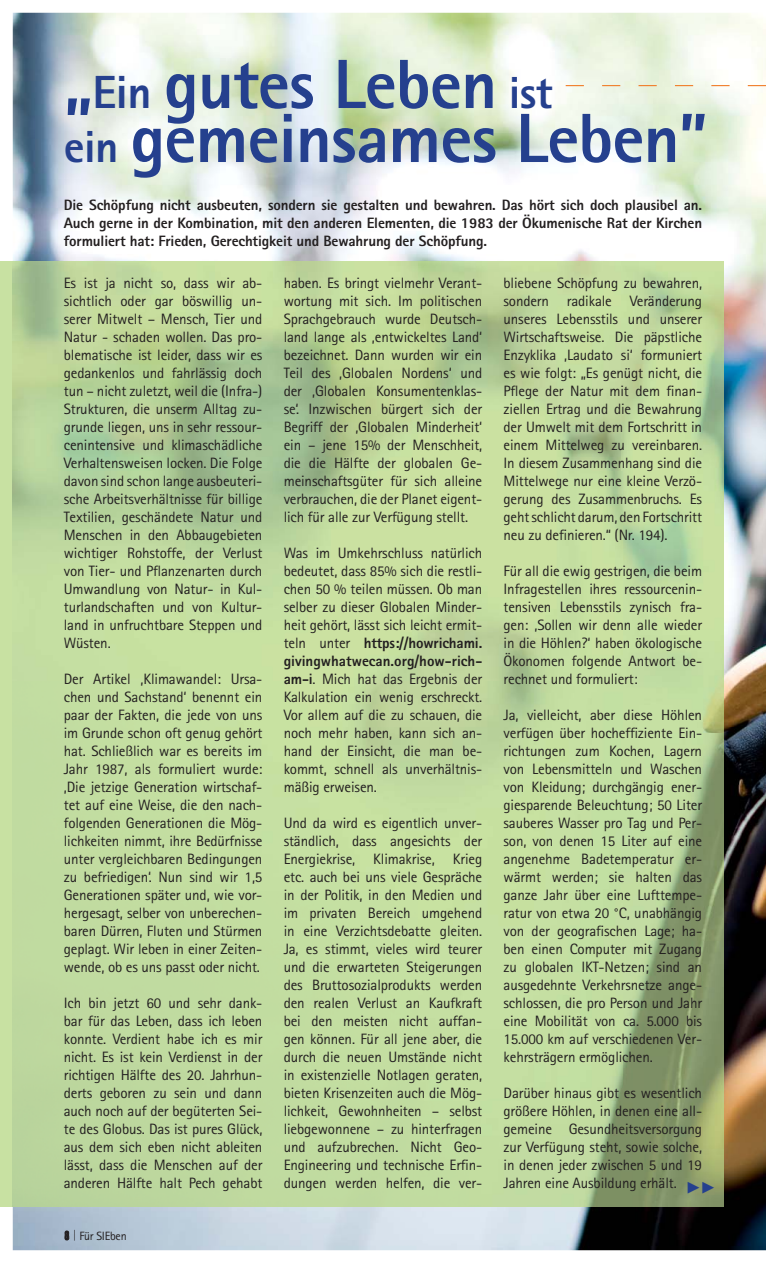
<style>
.page{position:relative;width:766px;height:1263px;background:#fff}
.page>*{position:absolute;margin:0;border:0;box-sizing:border-box;transform-origin:0 0}
.t1{font:800 69.75px/54px "Rotis Sans Serif";letter-spacing:-.015em;color:#25408e}
.t2{font:15px/18px "Rotis Sans Serif";letter-spacing:-.01em;color:#231f20;text-align:justify}
.t3{font:800 15px/18px "Rotis Sans Serif";letter-spacing:-.01em;color:#231f20;text-align:justify}
.t4{font:15px "European Pi Four";color:#25408e}
.t5{font:12px "Rotis Sans Serif";letter-spacing:-.02em;color:#231f20}
.s1{font-size:46.5px}
.s2{font-size:45px}
.s3{font-family:"Confidential"}
.s4{font-weight:300}
.s5{font-weight:800}
</style>
<div class="page">
<img style="left:13px;top:13px;width:752px;height:1237px">
<div style="left:0;top:261px;width:13px;height:945px;background:#c8e1a2"></div>
<img style="left:13px;top:261px;width:710px;height:945px">
<svg style="left:565px;top:85px;width:200px;height:1px"></svg>
<h1 class="t1" style="left:64px;top:64px;width:646px">„<span class="s1">Ein</span> gutes Leben <span class="s2">ist<br>ein</span> gemeinsames Leben”</h1>
<p class="t3" style="left:64px;top:197px;width:639px">Die Schöpfung nicht ausbeuten, sondern sie gestalten und bewahren. Das hört sich doch plausibel an.<br>Auch gerne in der Kombination, mit den anderen Elementen, die 1983 der Ökumenische Rat der Kirchen formuliert hat: Frieden, Gerechtigkeit und Bewahrung der Schöpfung.</p>
<p class="t2" style="left:64px;top:275px;width:200px">Es ist ja nicht so, dass wir ab&shy;sichtlich oder gar böswillig un&shy;serer Mitwelt – Mensch, Tier und Natur - schaden wollen. Das pro&shy;blematische ist leider, dass wir es gedankenlos und fahrlässig doch tun – nicht zuletzt, weil die (Infra-)<br>Strukturen, die unserm Alltag zu&shy;grunde liegen, uns in sehr ressour&shy;cenintensive und klimaschädliche Verhaltensweisen locken. Die Folge davon sind schon lange ausbeuteri&shy;sche Arbeitsverhältnisse für billige Textilien, geschändete Natur und Menschen in den Abbaugebieten wichtiger Rohstoffe, der Verlust von Tier- und Pflanzenarten durch Umwandlung von Natur- in Kul&shy;turlandschaften und von Kultur&shy;land in unfruchtbare Steppen und Wüsten.</p>
<p class="t2" style="left:64px;top:671px;width:200px">Der Artikel ‚Klimawandel: Ursa&shy;chen und Sachstand‘ benennt ein paar der Fakten, die jede von uns im Grunde schon oft genug gehört hat. Schließlich war es bereits im Jahr 1987, als formuliert wurde: ‚Die jetzige Generation wirtschaf&shy;tet auf eine Weise, die den nach&shy;folgenden Generationen die Mög&shy;lichkeiten nimmt, ihre Bedürfnisse unter vergleichbaren Bedingungen zu befriedigen‘. Nun sind wir 1,5<br>Generationen später und, wie vor&shy;hergesagt, selber von unberechen&shy;baren Dürren, Fluten und Stürmen geplagt. Wir leben in einer Zeiten&shy;wende, ob es uns passt oder nicht.</p>
<p class="t2" style="left:64px;top:995px;width:200px">Ich bin jetzt 60 und sehr dank&shy;bar für das Leben, dass ich leben konnte. Verdient habe ich es mir nicht. Es ist kein Verdienst in der richtigen Hälfte des 20. Jahrhun&shy;derts geboren zu sein und dann auch noch auf der begüterten Sei&shy;te des Globus. Das ist pures Glück, aus dem sich eben nicht ableiten lässt, dass die Menschen auf der anderen Hälfte halt Pech gehabt</p>
<p class="t5" style="left:64px;top:1232px;width:64px"><span class="s3">8</span> <span class="s4">|</span> Für SIEben</p>
<p class="t2" style="left:283px;top:275px;width:200px">haben. Es bringt vielmehr Verant&shy;wortung mit sich. Im politischen Sprachgebrauch wurde Deutsch&shy;land lange als ‚entwickeltes Land‘ bezeichnet. Dann wurden wir ein Teil des ‚Globalen Nordens‘ und der ‚Globalen Konsumentenklas&shy;se‘. Inzwischen bürgert sich der Begriff der ‚Globalen Minderheit‘ ein – jene 15% der Menschheit, die die Hälfte der globalen Ge&shy;meinschaftsgüter für sich alleine verbrauchen, die der Planet eigent&shy;lich für alle zur Verfügung stellt.</p>
<p class="t2" style="left:283px;top:545px;width:200px">Was im Umkehrschluss natürlich bedeutet, dass 85% sich die restli&shy;chen 50 % teilen müssen. Ob man selber zu dieser Globalen Minder&shy;heit gehört, lässt sich leicht ermit&shy;teln unter <span class="s5">https://howrichami. givingwhatwecan.org/how-rich&shy;am-i</span>. Mich hat das Ergebnis der Kalkulation ein wenig erschreckt.<br>Vor allem auf die zu schauen, die noch mehr haben, kann sich an&shy;hand der Einsicht, die man be&shy;kommt, schnell als unverhältnis&shy;mäßig erweisen.</p>
<p class="t2" style="left:283px;top:815px;width:200px">Und da wird es eigentlich unver&shy;ständlich, dass angesichts der Energiekrise, Klimakrise, Krieg etc. auch bei uns viele Gespräche in der Politik, in den Medien und im privaten Bereich umgehend in eine Verzichtsdebatte gleiten.<br>Ja, es stimmt, vieles wird teurer und die erwarteten Steigerungen des Bruttosozialprodukts werden den realen Verlust an Kaufkraft bei den meisten nicht auffan&shy;gen können. Für all jene aber, die durch die neuen Umstände nicht in existenzielle Notlagen geraten, bieten Krisenzeiten auch die Mög&shy;lichkeit, Gewohnheiten – selbst liebgewonnene – zu hinterfragen und aufzubrechen. Nicht Geo-Engineering und technische Erfin&shy;dungen werden helfen, die ver-</p>
<p class="t2" style="left:503px;top:275px;width:200px">bliebene Schöpfung zu bewahren, sondern radikale Veränderung unseres Lebensstils und unserer Wirtschaftsweise. Die päpstliche Enzyklika ‚Laudato si‘ formuniert es wie folgt: „Es genügt nicht, die Pflege der Natur mit dem finan&shy;ziellen Ertrag und die Bewahrung der Umwelt mit dem Fortschritt in einem Mittelweg zu vereinbaren.<br>In diesem Zusammenhang sind die Mittelwege nur eine kleine Verzö&shy;gerung des Zusammenbruchs. Es geht schlicht darum, den Fortschritt neu zu definieren.“ (Nr. 194).</p>
<p class="t2" style="left:503px;top:563px;width:200px">Für all die ewig gestrigen, die beim Infragestellen ihres ressourcenin&shy;tensiven Lebensstils zynisch fra&shy;gen: ‚Sollen wir denn alle wieder in die Höhlen?‘ haben ökologische Ökonomen folgende Antwort be&shy;rechnet und formuliert:</p>
<p class="t2" style="left:503px;top:707px;width:200px">Ja, vielleicht, aber diese Höhlen verfügen über hocheffiziente Ein&shy;richtungen zum Kochen, Lagern von Lebensmitteln und Waschen von Kleidung; durchgängig ener&shy;giesparende Beleuchtung; 50 Liter sauberes Wasser pro Tag und Per&shy;son, von denen 15 Liter auf eine angenehme Badetemperatur er&shy;wärmt werden; sie halten das ganze Jahr über eine Lufttempe&shy;ratur von etwa 20 °C, unabhängig von der geografischen Lage; ha&shy;ben einen Computer mit Zugang zu globalen IKT-Netzen; sind an ausgedehnte Verkehrsnetze ange&shy;schlossen, die pro Person und Jahr eine Mobilität von ca. 5.000 bis 15.000 km auf verschiedenen Ver&shy;kehrsträgern ermöglichen.</p>
<p class="t2" style="left:503px;top:1085px;width:200px">Darüber hinaus gibt es wesentlich größere Höhlen, in denen eine all&shy;gemeine Gesundheitsversorgung zur Verfügung steht, sowie solche, in denen jeder zwischen 5 und 19<br>Jahren eine Ausbildung erhält.</p>
<p class="t4" style="left:686px;top:1181px;width:31px">--</p>
</div>
